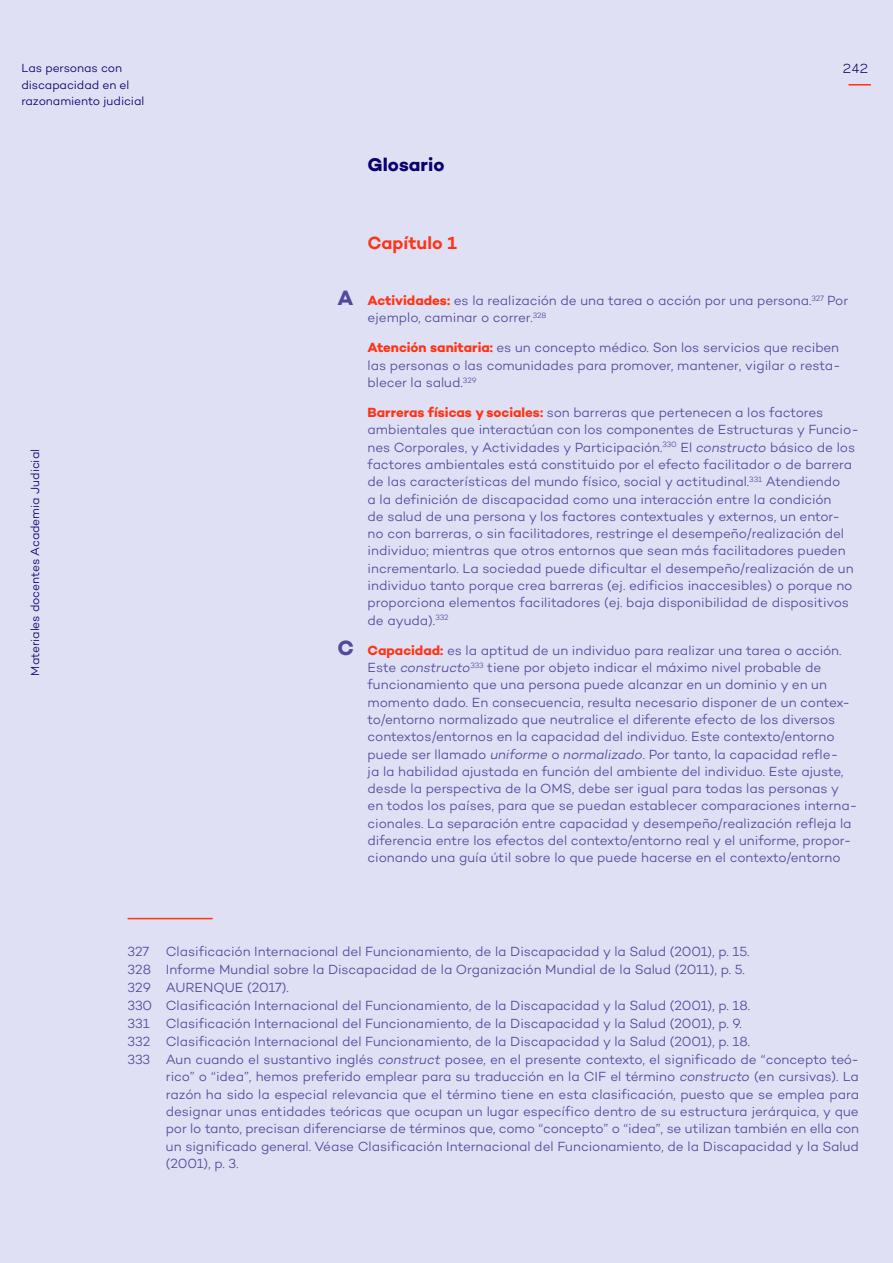
<style>
.page{position:relative;width:893px;height:1263px;background:#dfe0f4}
.page>*{position:absolute;margin:0;border:0;box-sizing:border-box;transform-origin:0 0}
.t1{font:700 18.75px "Campton";color:#09006e}
.t2{font:600 18px "Campton";color:#ff3315}
.t3{font:300 13.5px/17.2px "Campton";letter-spacing:-.005em;color:#514a9b}
.t4{font:300 12px/16.5px "Campton";letter-spacing:-.01em;color:#09006e}
.t5{font:12px "Galaxie Polaris";color:#09006e}
.s1{font-weight:700;font-size:21px}
.s2{font-weight:700;color:#ff3315}
.s3{font-style:italic}
</style>
<div class="page">
<hr style="left:848px;top:84px;width:23px;height:2px;background:#ff3315">
<hr style="left:128px;top:918px;width:85px;height:1px;background:#ff3315">
<p class="t4" style="left:21px;top:60px;width:124px">Las personas con discapacidad en el razonamiento judicial</p>
<p class="t4" style="left:26px;top:675px;width:228px;rotate:-90deg">Materiales docentes Academia Judicial</p>
<h1 class="t1" style="left:368px;top:153px;width:78px">Glosario</h1>
<p class="t5" style="left:843px;top:59px;width:27px">242</p>
<h2 class="t2" style="left:368px;top:231px;width:91px">Capítulo 1</h2>
<p class="t3" style="left:368px;top:292px;width:482px;text-indent:-30px"><span class="s1">A</span> <span class="s2">Actividades:</span> es la realización de una tarea o acción por una persona.<sup>327</sup> Por ejemplo, caminar o correr.<sup>328</sup></p>
<p class="t3" style="left:368px;top:339px;width:475px"><span class="s2">Atención sanitaria:</span> es un concepto médico. Son los servicios que reciben las personas o las comunidades para promover, mantener, vigilar o resta&shy;blecer la salud.<sup>329</sup></p>
<p class="t3" style="left:368px;top:404px;width:493px"><span class="s2">Barreras físicas y sociales:</span> son barreras que pertenecen a los factores ambientales que interactúan con los componentes de Estructuras y Funcio&shy;nes Corporales, y Actividades y Participación.<sup>330</sup> El <span class="s3">constructo</span> básico de los factores ambientales está constituido por el efecto facilitador o de barrera de las características del mundo físico, social y actitudinal.<sup>331</sup> Atendiendo<br>a la definición de discapacidad como una interacción entre la condición<br>de salud de una persona y los factores contextuales y externos, un entor&shy;no con barreras, o sin facilitadores, restringe el desempeño/realización del individuo; mientras que otros entornos que sean más facilitadores pueden incrementarlo. La sociedad puede dificultar el desempeño/realización de un individuo tanto porque crea barreras (ej. edificios inaccesibles) o porque no proporciona elementos facilitadores (ej. baja disponibilidad de dispositivos de ayuda).<sup>332</sup></p>
<p class="t3" style="left:368px;top:641px;width:491px;text-indent:-30px"><span class="s1">C</span> <span class="s2">Capacidad:</span> es la aptitud de un individuo para realizar una tarea o acción.<br>Este <span class="s3">constructo</span><sup>333</sup> tiene por objeto indicar el máximo nivel probable de funcionamiento que una persona puede alcanzar en un dominio y en un momento dado. En consecuencia, resulta necesario disponer de un contex&shy;to/entorno normalizado que neutralice el diferente efecto de los diversos contextos/entornos en la capacidad del individuo. Este contexto/entorno puede ser llamado <span class="s3">uniforme</span> o <span class="s3">normalizado</span>. Por tanto, la capacidad refle-<br>ja la habilidad ajustada en función del ambiente del individuo. Este ajuste, desde la perspectiva de la OMS, debe ser igual para todas las personas y en todos los países, para que se puedan establecer comparaciones interna&shy;cionales. La separación entre capacidad y desempeño/realización refleja la diferencia entre los efectos del contexto/entorno real y el uniforme, propor&shy;cionando una guía útil sobre lo que puede hacerse en el contexto/entorno</p>
<p class="t3" style="left:128px;top:943px;width:623px">327 Clasificación Internacional del Funcionamiento, de la Discapacidad y la Salud (2001), p. 15.</p>
<p class="t3" style="left:128px;top:961px;width:619px">328 Informe Mundial sobre la Discapacidad de la Organización Mundial de la Salud (2011), p. 5.</p>
<p class="t3" style="left:128px;top:979px;width:163px">329 AURENQUE (2017).</p>
<p class="t3" style="left:128px;top:997px;width:624px">330 Clasificación Internacional del Funcionamiento, de la Discapacidad y la Salud (2001), p. 18.</p>
<p class="t3" style="left:128px;top:1015px;width:616px">331 Clasificación Internacional del Funcionamiento, de la Discapacidad y la Salud (2001), p. 9.</p>
<p class="t3" style="left:128px;top:1033px;width:624px">332 Clasificación Internacional del Funcionamiento, de la Discapacidad y la Salud (2001), p. 18.</p>
<p class="t3" style="left:128px;top:1051px;width:733px">333 Aun cuando el sustantivo inglés <span class="s3">construct</span> posee, en el presente contexto, el significado de “concepto teó-</p>
<p class="t3" style="left:166px;top:1068px;width:695px">rico” o “idea”, hemos preferido emplear para su traducción en la CIF el término <span class="s3">constructo</span> (en cursivas). La</p>
<p class="t3" style="left:166px;top:1085px;width:695px">razón ha sido la especial relevancia que el término tiene en esta clasificación, puesto que se emplea para</p>
<p class="t3" style="left:166px;top:1102px;width:694px">designar unas entidades teóricas que ocupan un lugar específico dentro de su estructura jerárquica, y que</p>
<p class="t3" style="left:166px;top:1120px;width:695px">por lo tanto, precisan diferenciarse de términos que, como “concepto” o “idea”, se utilizan también en ella con</p>
<p class="t3" style="left:166px;top:1137px;width:695px">un significado general. Véase Clasificación Internacional del Funcionamiento, de la Discapacidad y la Salud</p>
<p class="t3" style="left:166px;top:1154px;width:74px">(2001), p. 3.</p>
</div>
